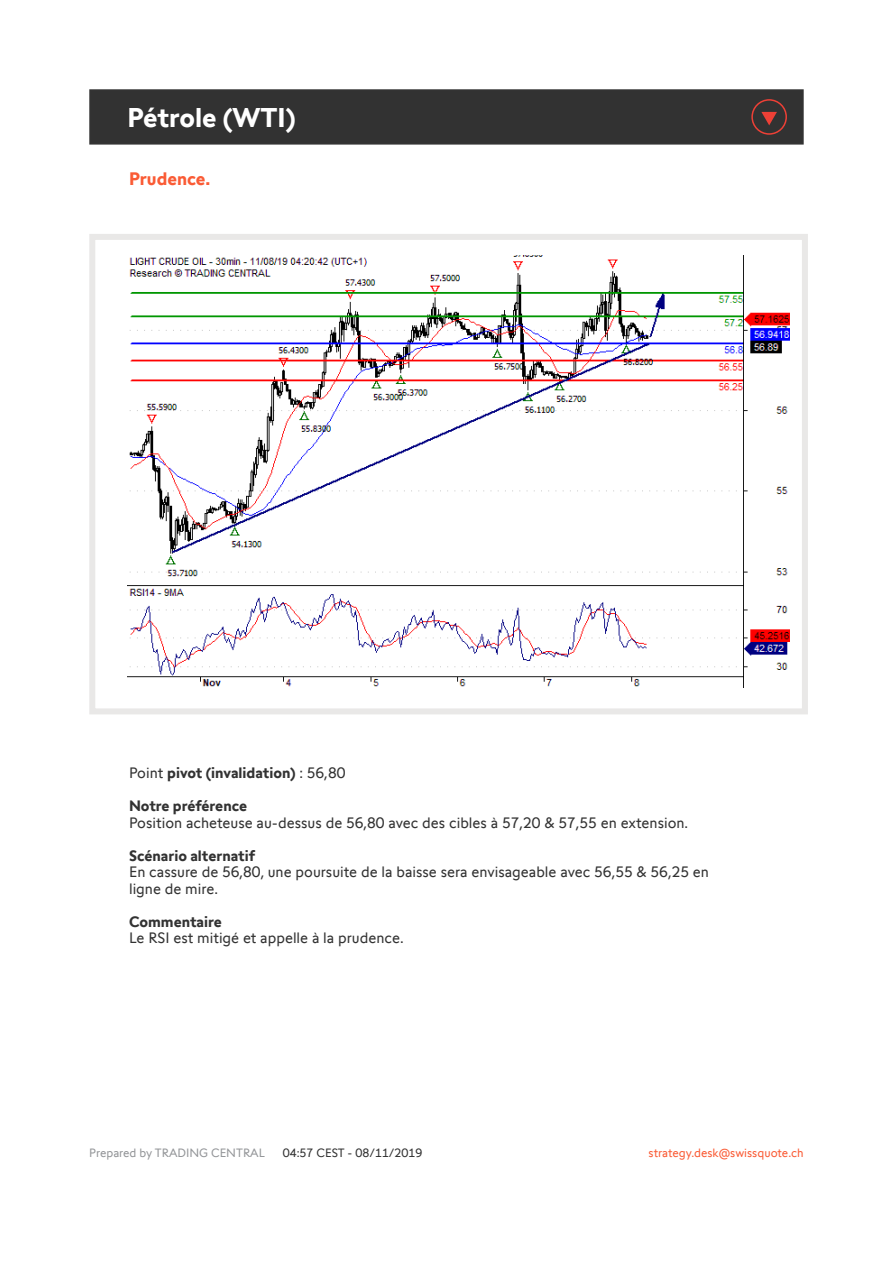
<style>
.page{position:relative;width:893px;height:1263px;background:#fff}
.page>*{position:absolute;margin:0;border:0;box-sizing:border-box;transform-origin:0 0}
.t1{font:700 27px "Swissquote CT";color:#fff}
.t2{font:700 18px "Swissquote CT";color:#fa5b35}
.t3{font:15px/16.5px "Swissquote CT";color:#323232}
.t4{font:700 15px "Swissquote CT";color:#323232}
.t5{font:12px "Swissquote CT";color:#fa5b35}
.t6{font:12px "Swissquote CT";color:#939598}
.t7{font:12px "Swissquote CT";color:#323232}
.s1{font-weight:400}
</style>
<div class="page">
<div style="left:89px;top:234px;width:719px;height:480px;border:6px solid #e9e8e7"></div>
<div style="left:89px;top:89px;width:715px;height:56px;background:#323232;border:2px solid #323232"></div>
<img style="left:128px;top:255px;width:661px;height:432px">
<svg style="left:751px;top:99px;width:36px;height:36px"></svg>
<h1 class="t1" style="left:128px;top:101px;width:170px">Pétrole (WTI)</h1>
<p class="t2" style="left:129px;top:168px;width:83px">Prudence.</p>
<p class="t4" style="left:129px;top:764px;width:218px"><span class="s1">Point</span> pivot (invalidation) <span class="s1">: 56,80</span></p>
<p class="t4" style="left:129px;top:797px;width:120px">Notre préférence</p>
<p class="t3" style="left:129px;top:814px;width:561px">Position acheteuse au-dessus de 56,80 avec des cibles à 57,20 &amp; 57,55 en extension.</p>
<p class="t4" style="left:129px;top:846px;width:127px">Scénario alternatif</p>
<p class="t3" style="left:129px;top:864px;width:581px">En cassure de 56,80, une poursuite de la baisse sera envisageable avec 56,55 &amp; 56,25 en ligne de mire.</p>
<p class="t4" style="left:129px;top:912px;width:94px">Commentaire</p>
<p class="t3" style="left:129px;top:930px;width:276px">Le RSI est mitigé et appelle à la prudence.</p>
<p class="t6" style="left:89px;top:1145px;width:177px">Prepared by TRADING CENTRAL</p>
<p class="t7" style="left:283px;top:1145px;width:141px">04:57 CEST - 08/11/2019</p>
<p class="t5" style="left:649px;top:1145px;width:157px">strategy.desk@swissquote.ch</p>
</div>
